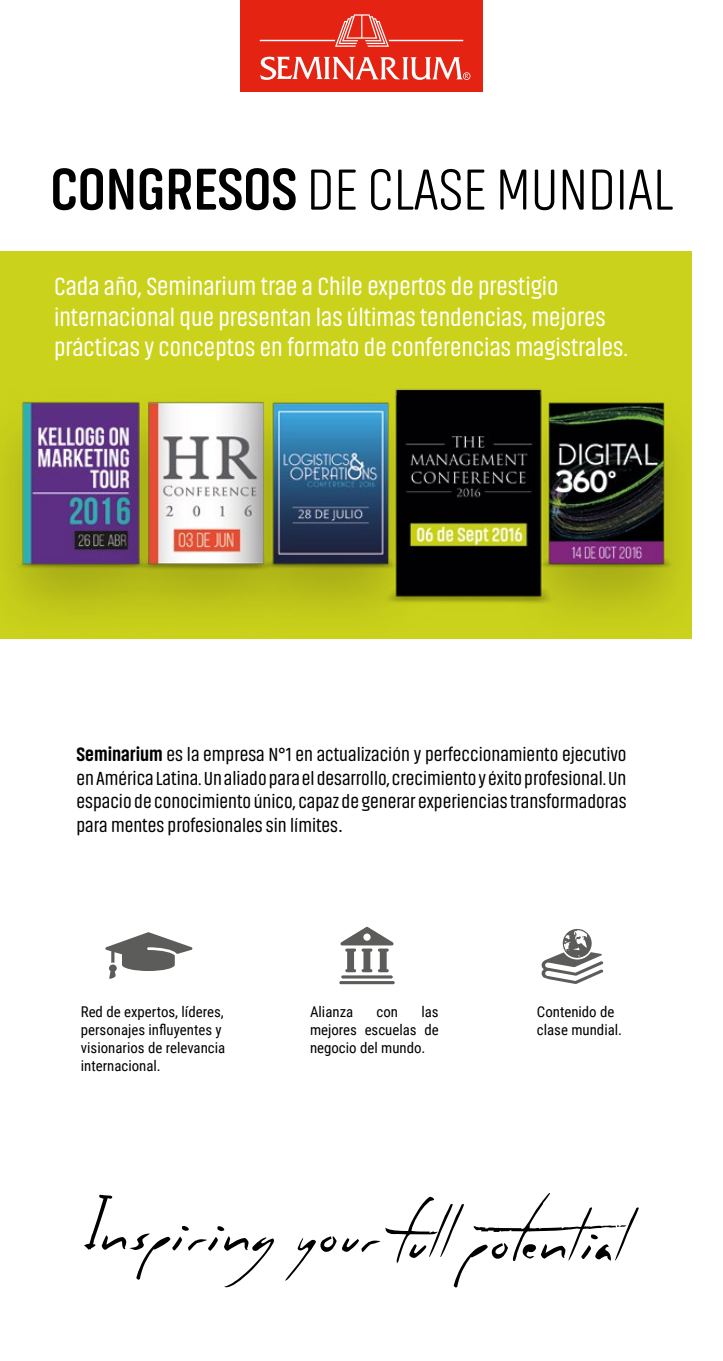
<style>
.page{position:relative;width:723px;height:1361px;background:#fff}
.page>*{position:absolute;margin:0;border:0;box-sizing:border-box;transform-origin:0 0}
.t1{font:300 60px "Akhand Soft";letter-spacing:-.01em;color:#000}
.t2{font:25.5px/30.6px "Akhand Soft";color:#fff}
.t3{font:19.5px/23.4px "Akhand Soft";color:#000;text-align:justify}
.t4{font:14.85px/17.9px "Roboto Condensed";color:#000}
.s1{font-weight:700}
.s2{font-weight:800}
.s3{font-family:"Roboto Condensed"}
</style>
<div class="page">
<div style="left:0;top:251px;width:692px;height:387px;background:#cbd21b"></div>
<img style="left:0;top:389px;width:692px;height:250px">
<svg style="left:105px;top:932px;width:87px;height:47px"></svg>
<hr style="left:341px;top:975px;width:52px;height:3px;background:#5c5c5b;border-radius:2px">
<hr style="left:339px;top:981px;width:56px;height:3px;background:#5c5c5b;border-radius:2px">
<svg style="left:340px;top:927px;width:53px;height:45px"></svg>
<svg style="left:541px;top:928px;width:62px;height:56px"></svg>
<svg style="left:84px;top:1194px;width:190px;height:93px"></svg>
<svg style="left:285px;top:1193px;width:354px;height:94px"></svg>
<div style="left:240px;top:0;width:243px;height:91px;background:#e42313"></div>
<svg style="left:260px;top:14px;width:203px;height:33px"></svg>
<svg style="left:260px;top:57px;width:210px;height:23px"></svg>
<h1 class="t1" style="left:50px;top:159px;width:624px"><span class="s1">CONGRESOS</span> DE CLASE MUNDIAL</h1>
<h2 class="t2" style="left:54px;top:271px;width:575px">Cada año, Seminarium trae a Chile expertos de prestigio internacional que presentan las últimas tendencias, mejores prácticas y conceptos en formato de conferencias magistrales.</h2>
<p class="t3" style="left:77px;top:743px;width:551px"><span class="s2">Seminarium</span> es la empresa N°1 en actualización y perfeccionamiento ejecutivo en América Latina. Un aliado para el desarrollo, crecimiento y éxito profesional. Un espacio de conocimiento único, capaz de generar experiencias transformadoras para mentes profesionales sin límites<span class="s3">.</span></p>
<p class="t4" style="left:81px;top:1002px;width:146px">Red de expertos, líderes, personajes influyentes y visionarios de relevancia internacional.</p>
<p class="t4" style="left:310px;top:1002px;width:45px">Alianza</p>
<p class="t4" style="left:377px;top:1002px;width:23px">con</p>
<p class="t4" style="left:310px;top:1002px;width:130px;text-align:justify;text-indent:111px">las mejores escuelas de negocio del mundo.</p>
<p class="t4" style="left:537px;top:1002px;width:87px">Contenido de clase mundial.</p>
</div>
